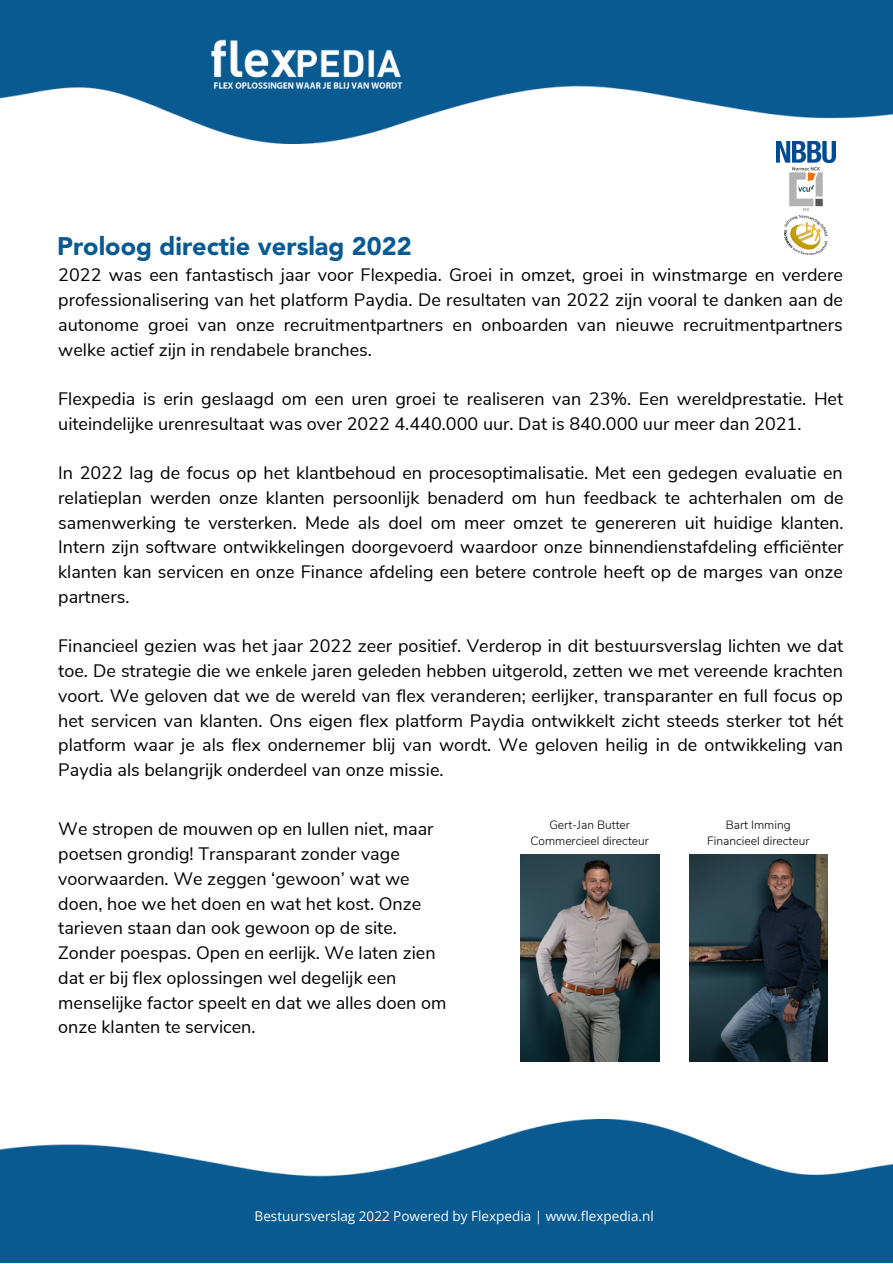
<style>
.page{position:relative;width:893px;height:1264px;background:#fff}
.page>*{position:absolute;margin:0;border:0;box-sizing:border-box;transform-origin:0 0}
.t1{font:900 25.2px "Avenir LT Std";color:#085a91}
.t2{font:18px/24.8px "Nunito Sans";color:#000;text-align:justify}
.t3{font:13.5px "Open Sans";color:#fff}
.t4{font:300 12px "Nunito";color:#000}
</style>
<div class="page">
<img style="left:0;top:1119px;width:892px;height:143px">
<img style="left:0;top:0;width:892px;height:143px">
<img style="left:195px;top:23px;width:219px;height:86px">
<img style="left:776px;top:141px;width:59px;height:21px">
<img style="left:789px;top:167px;width:34px;height:44px">
<img style="left:784px;top:215px;width:43px;height:40px">
<img style="left:689px;top:854px;width:138px;height:207px">
<img style="left:520px;top:854px;width:139px;height:207px">
<p class="t1" style="left:57px;top:236px;width:356px">Proloog directie verslag 2022</p>
<p class="t2" style="left:58px;top:263px;width:786px">2022 was een fantastisch jaar voor Flexpedia. Groei in omzet, groei in winstmarge en verdere professionalisering van het platform Paydia. De resultaten van 2022 zijn vooral te danken aan de autonome groei van onze recruitmentpartners en onboarden van nieuwe recruitmentpartners welke actief zijn in rendabele branches.</p>
<p class="t2" style="left:58px;top:387px;width:786px">Flexpedia is erin geslaagd om een uren groei te realiseren van 23%. Een wereldprestatie. Het uiteindelijke urenresultaat was over 2022 4.440.000 uur. Dat is 840.000 uur meer dan 2021.</p>
<p class="t2" style="left:58px;top:461px;width:786px">In 2022 lag de focus op het klantbehoud en procesoptimalisatie. Met een gedegen evaluatie en relatieplan werden onze klanten persoonlijk benaderd om hun feedback te achterhalen om de samenwerking te versterken. Mede als doel om meer omzet te genereren uit huidige klanten.<br>Intern zijn software ontwikkelingen doorgevoerd waardoor onze binnendienstafdeling efficiënter klanten kan servicen en onze Finance afdeling een betere controle heeft op de marges van onze partners.</p>
<p class="t2" style="left:58px;top:634px;width:786px">Financieel gezien was het jaar 2022 zeer positief. Verderop in dit bestuursverslag lichten we dat toe. De strategie die we enkele jaren geleden hebben uitgerold, zetten we met vereende krachten voort. We geloven dat we de wereld van flex veranderen; eerlijker, transparanter en full focus op het servicen van klanten. Ons eigen flex platform Paydia ontwikkelt zicht steeds sterker tot hét platform waar je als flex ondernemer blij van wordt. We geloven heilig in de ontwikkeling van Paydia als belangrijk onderdeel van onze missie.</p>
<p class="t2" style="left:58px;top:817px;width:389px;text-align:left">We stropen de mouwen op en lullen niet, maar poetsen grondig! Transparant zonder vage voorwaarden. We zeggen ‘gewoon’ wat we doen, hoe we het doen en wat het kost. Onze tarieven staan dan ook gewoon op de site.<br>Zonder poespas. Open en eerlijk. We laten zien dat er bij flex oplossingen wel degelijk een menselijke factor speelt en dat we alles doen om onze klanten te servicen.</p>
<p class="t4" style="left:549px;top:817px;width:82px">Gert-Jan Butter</p>
<p class="t4" style="left:530px;top:833px;width:120px">Commercieel directeur</p>
<p class="t4" style="left:725px;top:817px;width:66px">Bart Imming</p>
<p class="t4" style="left:707px;top:833px;width:104px">Financieel directeur</p>
<p class="t3" style="left:255px;top:1206px;width:400px">Bestuursverslag 2022 Powered by Flexpedia | www.flexpedia.nl</p>
</div>
